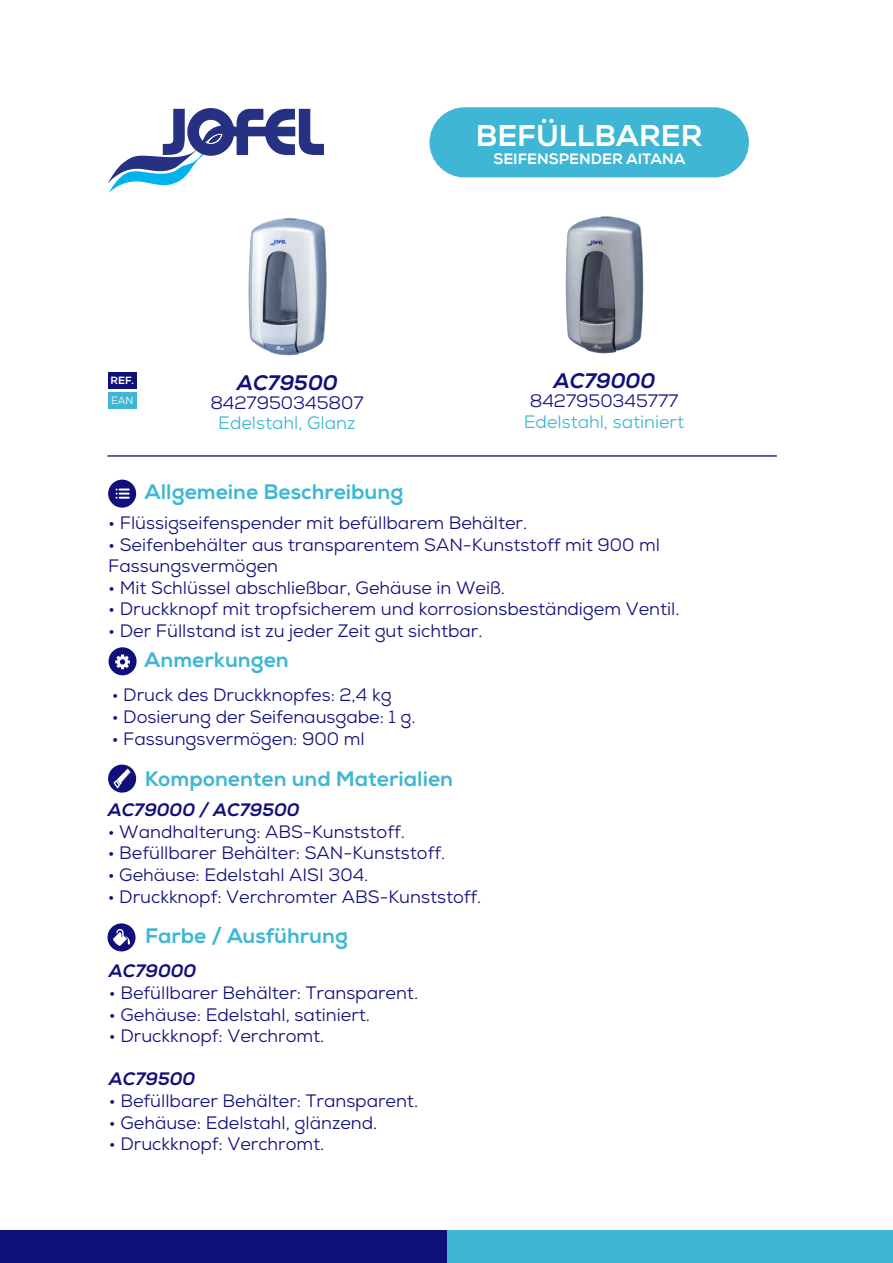
<style>
.page{position:relative;width:893px;height:1263px;background:#fff}
.page>*{position:absolute;margin:0;border:0;box-sizing:border-box;transform-origin:0 0}
.t1{font:800 30px "Nexa";color:#fff}
.t2{font:800 21px "Nexa";color:#3fb7d4}
.t3{font:italic 800 21px "Nexa";color:#10107a}
.t4{font:18px/21.6px "Nexa";color:#10107a}
.t5{font:18px "Nexa";color:#3fb7d4}
.t6{font:italic 800 18px "Nexa";color:#10107a}
.t7{font:800 15px "Nexa";color:#fff}
.t8{font:800 10.5px "Nexa";color:#fff}
.t9{font:10.5px "Nexa";color:#fff}
</style>
<div class="page">
<div style="left:0;top:1231px;width:447px;height:32px;background:#10107a"></div>
<div style="left:447px;top:1231px;width:446px;height:32px;background:#3fb7d4"></div>
<div style="left:429px;top:107px;width:320px;height:70px;background:#3fb7d4;border-radius:35px"></div>
<svg style="left:108px;top:108px;width:216px;height:85px"></svg>
<div style="left:108px;top:373px;width:29px;height:16px;background:#10107a"></div>
<svg style="left:108px;top:480px;width:28px;height:28px"></svg>
<div style="left:108px;top:392px;width:29px;height:17px;background:#3fb7d4"></div>
<img style="left:565px;top:216px;width:79px;height:138px">
<img style="left:248px;top:217px;width:79px;height:139px">
<svg style="left:109px;top:647px;width:28px;height:28px"></svg>
<svg style="left:107px;top:923px;width:29px;height:28px"></svg>
<svg style="left:108px;top:764px;width:28px;height:29px"></svg>
<hr style="left:107px;top:455px;width:670px;height:2px;background:#263183">
<p class="t8" style="left:111px;top:374px;width:25px">REF.</p>
<p class="t9" style="left:111px;top:394px;width:24px">EAN</p>
<p class="t3" style="left:237px;top:369px;width:102px">AC79500</p>
<p class="t4" style="left:210px;top:392px;width:155px">8427950345807</p>
<p class="t5" style="left:218px;top:412px;width:139px">Edelstahl, Glanz</p>
<h1 class="t1" style="left:476px;top:117px;width:229px">BEFÜLLBARER</h1>
<p class="t7" style="left:493px;top:150px;width:194px">SEIFENSPENDER AITANA</p>
<p class="t3" style="left:553px;top:368px;width:104px">AC79000</p>
<p class="t5" style="left:524px;top:410px;width:162px">Edelstahl, satiniert</p>
<p class="t4" style="left:530px;top:390px;width:150px">8427950345777</p>
<p class="t2" style="left:145px;top:479px;width:260px">Allgemeine Beschreibung</p>
<p class="t4" style="left:108px;top:512px;width:421px">• Flüssigseifenspender mit befüllbarem Behälter.</p>
<p class="t4" style="left:108px;top:534px;width:553px">• Seifenbehälter aus transparentem SAN-Kunststoff mit 900 ml<br>Fassungsvermögen</p>
<p class="t4" style="left:108px;top:577px;width:398px">• Mit Schlüssel abschließbar, Gehäuse in Weiß.</p>
<p class="t4" style="left:108px;top:598px;width:573px">• Druckknopf mit tropfsicherem und korrosionsbeständigem Ventil.</p>
<p class="t4" style="left:108px;top:620px;width:376px">• Der Füllstand ist zu jeder Zeit gut sichtbar.</p>
<p class="t2" style="left:144px;top:647px;width:146px">Anmerkungen</p>
<p class="t4" style="left:112px;top:684px;width:282px">• Druck des Druckknopfes: 2,4 kg</p>
<p class="t4" style="left:112px;top:706px;width:306px">• Dosierung der Seifenausgabe: 1 g.</p>
<p class="t4" style="left:112px;top:727px;width:255px">• Fassungsvermögen: 900 ml</p>
<p class="t2" style="left:145px;top:766px;width:310px">Komponenten und Materialien</p>
<p class="t6" style="left:108px;top:799px;width:193px">AC79000 / AC79500</p>
<p class="t4" style="left:108px;top:821px;width:299px">• Wandhalterung: ABS-Kunststoff.</p>
<p class="t4" style="left:108px;top:842px;width:339px">• Befüllbarer Behälter: SAN-Kunststoff.</p>
<p class="t4" style="left:108px;top:864px;width:262px">• Gehäuse: Edelstahl AISI 304.</p>
<p class="t4" style="left:108px;top:885px;width:375px">• Druckknopf: Verchromter ABS-Kunststoff.</p>
<p class="t2" style="left:145px;top:923px;width:204px">Farbe / Ausführung</p>
<p class="t6" style="left:109px;top:960px;width:89px">AC79000</p>
<p class="t4" style="left:109px;top:982px;width:311px">• Befüllbarer Behälter: Transparent.</p>
<p class="t4" style="left:109px;top:1003px;width:263px">• Gehäuse: Edelstahl, satiniert.</p>
<p class="t4" style="left:109px;top:1025px;width:217px">• Druckknopf: Verchromt.</p>
<p class="t6" style="left:109px;top:1068px;width:88px">AC79500</p>
<p class="t4" style="left:109px;top:1090px;width:311px">• Befüllbarer Behälter: Transparent.</p>
<p class="t4" style="left:109px;top:1111px;width:270px">• Gehäuse: Edelstahl, glänzend.</p>
<p class="t4" style="left:109px;top:1133px;width:217px">• Druckknopf: Verchromt.</p>
</div>
